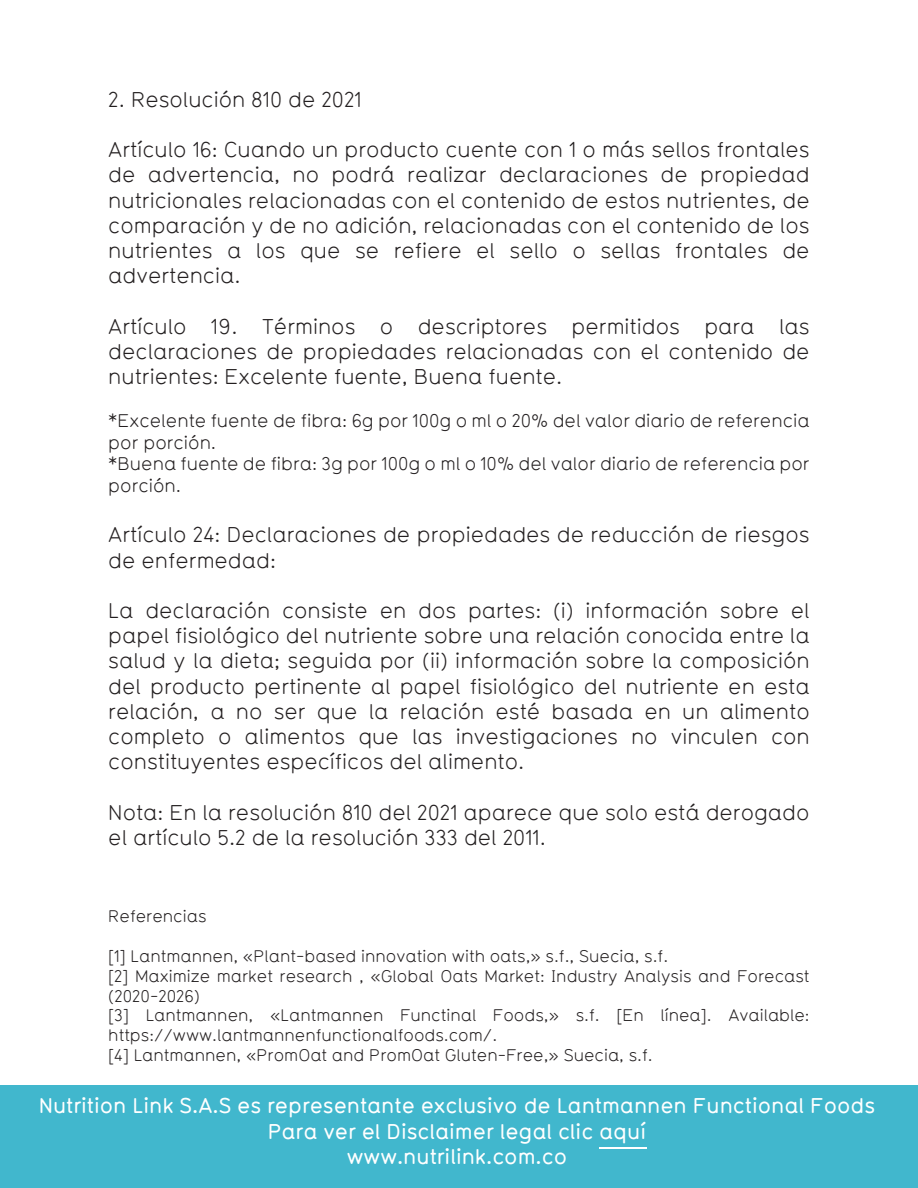
<style>
.page{position:relative;width:918px;height:1188px;background:#fff}
.page>*{position:absolute;margin:0;border:0;box-sizing:border-box;transform-origin:0 0}
.t1{font:21px/25.2px "Typ 1451";color:#231f20;text-align:justify}
.t2{font:500 21px/25.2px "Typ 1451";color:#fff;text-align:center}
.t3{font:18px/21.6px "Typ 1451";color:#231f20}
.t4{font:16.5px/19.8px "Typ 1451";color:#231f20}
</style>
<div class="page">
<div style="left:0;top:1085px;width:918px;height:103px;background:#41b7cd"></div>
<hr style="left:600px;top:1147px;width:47px;height:2px;background:#fff">
<p class="t1" style="left:108px;top:86px;width:255px">2. Resolución 810 de 2021</p>
<p class="t1" style="left:108px;top:136px;width:703px">Artículo 16: Cuando un producto cuente con 1 o más sellos frontales de advertencia, no podrá realizar declaraciones de propiedad nutricionales relacionadas con el contenido de estos nutrientes, de comparación y de no adición, relacionadas con el contenido de los nutrientes a los que se refiere el sello o sellas frontales de advertencia.</p>
<p class="t1" style="left:108px;top:313px;width:703px">Artículo 19. Términos o descriptores permitidos para las declaraciones de propiedades relacionadas con el contenido de nutrientes: Excelente fuente, Buena fuente.</p>
<p class="t3" style="left:108px;top:409px;width:703px">*Excelente fuente de fibra: 6g por 100g o ml o 20% del valor diario de referencia por porción.<br>*Buena fuente de fibra: 3g por 100g o ml o 10% del valor diario de referencia por porción.</p>
<p class="t1" style="left:108px;top:522px;width:703px">Artículo 24: Declaraciones de propiedades de reducción de riesgos de enfermedad:</p>
<p class="t1" style="left:108px;top:597px;width:703px">La declaración consiste en dos partes: (i) información sobre el papel fisiológico del nutriente sobre una relación conocida entre la salud y la dieta; seguida por (ii) información sobre la composición del producto pertinente al papel fisiológico del nutriente en esta relación, a no ser que la relación esté basada en un alimento completo o alimentos que las investigaciones no vinculen con constituyentes específicos del alimento.</p>
<p class="t1" style="left:108px;top:799px;width:703px">Nota: En la resolución 810 del 2021 aparece que solo está derogado el artículo 5.2 de la resolución 333 del 2011.</p>
<p class="t4" style="left:108px;top:906px;width:100px">Referencias</p>
<p class="t4" style="left:108px;top:946px;width:703px">[1] Lantmannen, «Plant-based innovation with oats,» s.f., Suecia, s.f.<br>[2] Maximize market research , «Global Oats Market: Industry Analysis and Forecast (2020-2026)<br>[3] Lantmannen, «Lantmannen Functinal Foods,» s.f. [En línea]. Available: https://www.lantmannenfunctionalfoods.com/.<br>[4] Lantmannen, «PromOat and PromOat Gluten-Free,» Suecia, s.f.</p>
<p class="t2" style="left:39px;top:1092px;width:838px">Nutrition Link S.A.S es representante exclusivo de Lantmannen Functional Foods<br>Para ver el Disclaimer legal clic aquí<br>www.nutrilink.com.co</p>
</div>
